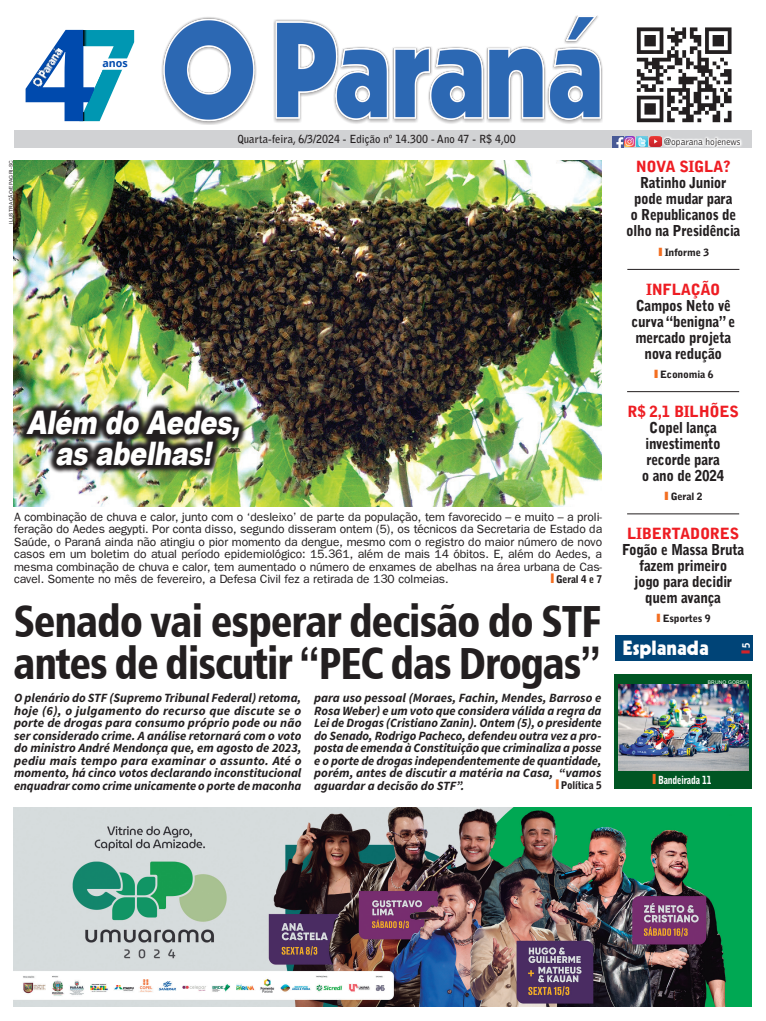
<style>
.page{position:relative;width:766px;height:1021px;background:#fff}
.page>*{position:absolute;margin:0;border:0;box-sizing:border-box;transform-origin:0 0}
.t1{font:700 127.8px "Open Sans";color:#004aad}
.TITULO_ESSE_1{font:45px "Humanist 777 BT Black Condensed B";letter-spacing:-.02em;color:#231f20;scale:.92 1}
.SOBREFOTO_AMARELO{font:italic 900 32.4px "Arial";color:#fff;scale:.79 1}
.COLUNAS{font:20px "Geometric 231 BT Heavy C";color:#fff}
.texto_titinho{font:900 15.4px "Bell Gothic Std";letter-spacing:-.02em;color:#ee1d23}
.texto_titinho-2{font:900 15px "Bell Gothic Std";letter-spacing:-.02em;color:#231f20;scale:.91 1}
.novo_texto_manchete{font:italic 700 12.6px/12.5px "Source Sans Pro";letter-spacing:-.005em;color:#231f20;text-align:justify}
.TEXTO_COLUNA{font:12px/12.5px "Franklin Gothic";color:#231f20;text-align:justify}
.PAGINA{font:900 11.3px "Bell Gothic Std";color:#d1232a;scale:1.94 1}
.data{font:700 11.1px "Bell Gothic Std";color:#231f20;scale:.96 1}
.OLHO{font:900 11.1px "Bell Gothic Std";letter-spacing:-.02em;color:#fff;scale:.79 1}
.t2{font:700 10.7px "Open Sans";color:#004aad}
.OLHO-2{font:900 10.6px "Bell Gothic Std";letter-spacing:-.02em;color:#231f20;scale:.95 1}
.t3{font:900 10px "Bell Gothic Std";letter-spacing:-.02em;color:#231f20;scale:1.05 1}
.t4{font:300 9.7px "Bell Gothic Std";color:#231f20;scale:.96 1}
.CREDITO{font:5px "Arial";letter-spacing:.035em;color:#231f20}
.Crédito{font:5px "Arial";letter-spacing:.035em;color:#fff}
.s1{color:#0097b2}
.s2{font-size:11.2px;color:#f36e21}
.s3{font-size:13px;color:#f36e21}
.s4{font-family:"Arial";font-weight:700}
.s5{font-size:10.2px;color:#fff}
.s6{font-size:13.7px;color:#f36e21}
</style>
<div class="page">
<img style="left:14px;top:161px;width:587px;height:345px">
<div style="left:14px;top:130px;width:737px;height:17px;background:#d1d2d4"></div>
<svg style="left:661px;top:136px;width:81px;height:12px"></svg>
<img style="left:161px;top:15px;width:442px;height:109px">
<img style="left:636px;top:27px;width:96px;height:96px">
<img style="left:83px;top:30px;width:4px;height:16px">
<svg style="left:83px;top:69px;width:36px;height:52px"></svg>
<img style="left:32px;top:46px;width:31px;height:41px">
<div style="left:615px;top:635px;width:137px;height:26px;background:#047"></div>
<svg style="left:612px;top:136px;width:49px;height:11px"></svg>
<img style="left:18px;top:402px;width:230px;height:72px">
<div style="left:614px;top:674px;width:137px;height:114px;background:#005623"></div>
<img style="left:618px;top:685px;width:129px;height:86px">
<hr style="left:627px;top:269px;width:112px;height:1px;background:#231f20">
<img style="left:14px;top:807px;width:737px;height:199px">
<hr style="left:627px;top:391px;width:112px;height:1px;background:#231f20">
<hr style="left:627px;top:513px;width:112px;height:1px;background:#231f20">
<p class="t1" style="left:23px;top:-16px;width:116px">4<span class="s1">7</span></p>
<p class="t2" style="left:102px;top:56px;width:27px">anos</p>
<p class="CREDITO" style="left:8px;top:224px;width:65px;rotate:-90deg">ILUSTRAÇÃO/EPAGRI-SC</p>
<p class="data" style="left:237px;top:132px;width:291px">Quarta-feira, 6/3/2024 - Edição nº 14.300 - Ano 47 - R$ 4,00</p>
<p class="t4" style="left:663px;top:137px;width:81px">@oparana hojenews</p>
<p class="texto_titinho" style="left:635px;top:158px;width:96px">NOVA SIGLA?</p>
<p class="texto_titinho-2" style="left:640px;top:174px;width:96px">Ratinho Junior</p>
<p class="texto_titinho-2" style="left:634px;top:190px;width:109px">pode mudar para</p>
<p class="texto_titinho-2" style="left:630px;top:206px;width:118px">o Republicanos de</p>
<p class="texto_titinho-2" style="left:626px;top:222px;width:127px">olho na Presidência</p>
<p class="t3" style="left:657px;top:246px;width:51px"><span class="s2">l</span>Informe 3</p>
<p class="texto_titinho" style="left:646px;top:280px;width:76px">INFLAÇÃO</p>
<p class="texto_titinho-2" style="left:635px;top:296px;width:106px">Campos Neto vê</p>
<p class="texto_titinho-2" style="left:631px;top:312px;width:115px">curva “benigna” e</p>
<p class="texto_titinho-2" style="left:635px;top:328px;width:107px">mercado projeta</p>
<p class="texto_titinho-2" style="left:644px;top:344px;width:87px">nova redução</p>
<p class="t3" style="left:652px;top:368px;width:59px"><span class="s2">l</span>Economia 6</p>
<p class="SOBREFOTO_AMARELO" style="left:26px;top:399px;width:280px">Além do Aedes,</p>
<p class="SOBREFOTO_AMARELO" style="left:55px;top:430px;width:208px">as abelhas!</p>
<p class="TEXTO_COLUNA" style="left:14px;top:510px;width:589px">A combinação de chuva e calor, junto com o ‘desleixo’ de parte da população, tem favorecido – e muito – a proli&shy;feração do Aedes aegypti. Por conta disso, segundo disseram ontem (5), os técnicos da Secretaria de Estado da Saúde, o Paraná ainda não atingiu o pior momento da dengue, mesmo com o registro do maior número de novo casos em um boletim do atual período epidemiológico: 15.361, além de mais 14 óbitos. E, além do Aedes, a mesma combinação de chuva e calor, tem aumentado o número de enxames de abelhas na área urbana de Cas&shy;cavel. Somente no mês de fevereiro, a Defesa Civil fez a retirada de 130 colmeias.</p>
<p class="OLHO-2" style="left:549px;top:573px;width:56px"><span class="s3">l</span>Geral 4 e 7</p>
<p class="TITULO_ESSE_1" style="left:14px;top:592px;width:640px">Senado vai esperar decisão do STF</p>
<p class="TITULO_ESSE_1" style="left:14px;top:634px;width:639px">antes de discutir <span class="s4">“</span>PEC das Drogas<span class="s4">”</span></p>
<p class="novo_texto_manchete" style="left:14px;top:691px;width:289px">O plenário do STF (Supremo Tribunal Federal) retoma, hoje (6), o julgamento do recurso que discute se o porte de drogas para consumo próprio pode ou não ser considerado crime. A análise retornará com o voto do ministro André Mendonça que, em agosto de 2023, pediu mais tempo para examinar o assunto. Até o momento, há cinco votos declarando inconstitucional enquadrar como crime unicamente o porte de maconha</p>
<p class="novo_texto_manchete" style="left:314px;top:691px;width:289px">para uso pessoal (Moraes, Fachin, Mendes, Barroso e Rosa Weber) e um voto que considera válida a regra da Lei de Drogas (Cristiano Zanin). Ontem (5), o presidente do Senado, Rodrigo Pacheco, defendeu outra vez a pro&shy;posta de emenda à Constituição que criminaliza a posse e o porte de drogas independentemente de quantidade, porém, antes de discutir a matéria na Casa, “vamos aguardar a decisão do STF”.</p>
<p class="OLHO-2" style="left:554px;top:779px;width:51px"><span class="s3">l</span>Política 5</p>
<p class="texto_titinho" style="left:627px;top:402px;width:113px">R$ 2,1 BILHÕES</p>
<p class="texto_titinho-2" style="left:649px;top:419px;width:76px">Copel lança</p>
<p class="texto_titinho-2" style="left:645px;top:435px;width:84px">investimento</p>
<p class="texto_titinho-2" style="left:646px;top:451px;width:82px">recorde para</p>
<p class="texto_titinho-2" style="left:641px;top:467px;width:92px">o ano de 2024</p>
<p class="t3" style="left:663px;top:490px;width:39px"><span class="s2">l</span>Geral 2</p>
<p class="texto_titinho" style="left:627px;top:524px;width:114px">LIBERTADORES</p>
<p class="texto_titinho-2" style="left:622px;top:541px;width:136px">Fogão e Massa Bruta</p>
<p class="texto_titinho-2" style="left:638px;top:557px;width:98px">fazem primeiro</p>
<p class="texto_titinho-2" style="left:634px;top:573px;width:109px">jogo para decidir</p>
<p class="texto_titinho-2" style="left:645px;top:589px;width:85px">quem avança</p>
<p class="t3" style="left:655px;top:613px;width:54px"><span class="s2">l</span>Esportes 9</p>
<p class="COLUNAS" style="left:622px;top:635px;width:88px">Esplanada</p>
<p class="PAGINA" style="left:739px;top:654px;width:8px;rotate:-90deg">l<span class="s5">5</span></p>
<p class="Crédito" style="left:707px;top:678px;width:42px">BRUNO GORSKI</p>
<p class="OLHO" style="left:651px;top:773px;width:78px"><span class="s6">l</span>Bandeirada 11</p>
</div>
